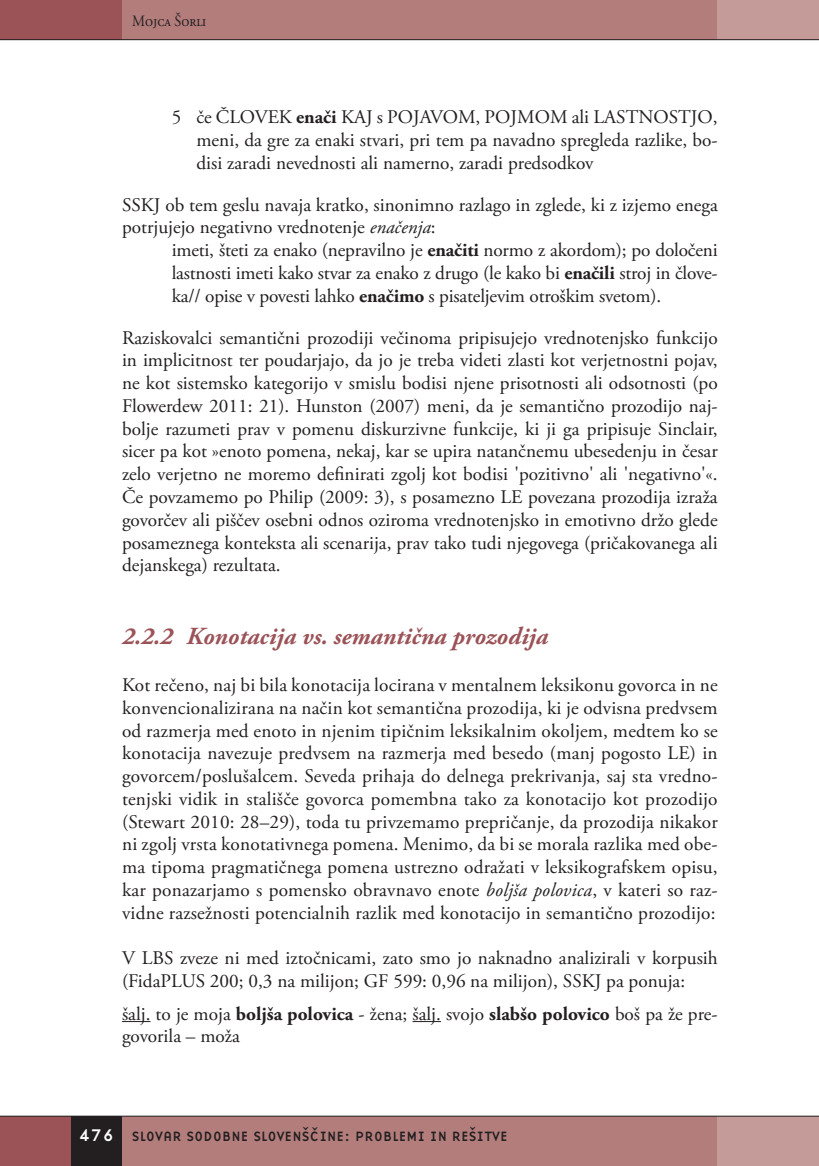
<style>
.page{position:relative;width:819px;height:1166px;background:#fff}
.page>*{position:absolute;margin:0;border:0;box-sizing:border-box;transform-origin:0 0}
.t1{font:italic 700 24.5px "Adobe Garamond Pro";color:#9b5358}
.t2{font:19.25px/22.8px "Adobe Garamond Pro";color:#231f20;text-align:justify}
.t3{font:15.75px "Adobe Garamond Pro";color:#231f20;scale:.9 1}
.t4{font:14px "Base Nine";color:#231f20}
.s1{font-weight:700}
.s2{font-style:italic}
.s3{font-size:17.5px;color:#fff}
</style>
<div class="page">
<div style="left:122px;top:0;width:596px;height:40px;background:#b37d7c"></div>
<div style="left:0;top:1116px;width:71px;height:50px;background:#9b5358"></div>
<div style="left:122px;top:1116px;width:620px;height:50px;background:#b37d7c"></div>
<div style="left:71px;top:1116px;width:51px;height:50px;background:#231f20"></div>
<div style="left:717px;top:1116px;width:101px;height:50px;background:#c59b99"></div>
<div style="left:717px;top:0;width:101px;height:40px;background:#c59b99"></div>
<div style="left:0;top:0;width:122px;height:40px;background:#9b5358"></div>
<hr style="left:0;top:39px;width:818px;height:1px;background:#231f20">
<hr style="left:0;top:1116px;width:818px;height:1px;background:#231f20">
<svg style="left:122px;top:1021px;width:28px;height:1px"></svg>
<svg style="left:412px;top:1021px;width:29px;height:1px"></svg>
<p class="t3" style="left:132px;top:11px;width:84px">Mojca Šorli</p>
<p class="t2" style="left:196px;top:106px;width:522px;text-indent:-25px">5 če ČLOVEK <span class="s1">enači</span> KAJ s POJAVOM, POJMOM ali LASTNOSTJO, meni, da gre za enaki stvari, pri tem pa navadno spregleda razlike, bo&shy;disi zaradi nevednosti ali namerno, zaradi predsodkov</p>
<p class="t2" style="left:122px;top:194px;width:597px">SSKJ ob tem geslu navaja kratko, sinonimno razlago in zglede, ki z izjemo enega potrjujejo negativno vrednotenje <span class="s2">enačenja</span>:</p>
<p class="t2" style="left:172px;top:239px;width:547px">imeti, šteti za enako (nepravilno je <span class="s1">enačiti</span> normo z akordom); po določeni lastnosti imeti kako stvar za enako z drugo (le kako bi <span class="s1">enačili</span> stroj in člove&shy;ka// opise v povesti lahko <span class="s1">enačimo</span> s pisateljevim otroškim svetom).</p>
<p class="t2" style="left:122px;top:327px;width:597px">Raziskovalci semantični prozodiji večinoma pripisujejo vrednotenjsko funkcijo in implicitnost ter poudarjajo, da jo je treba videti zlasti kot verjetnostni pojav, ne kot sistemsko kategorijo v smislu bodisi njene prisotnosti ali odsotnosti (po Flowerdew 2011: 21). Hunston (2007) meni, da je semantično prozodijo naj&shy;bolje razumeti prav v pomenu diskurzivne funkcije, ki ji ga pripisuje Sinclair, sicer pa kot »enoto pomena, nekaj, kar se upira natančnemu ubesedenju in česar zelo verjetno ne moremo definirati zgolj kot bodisi 'pozitivno' ali 'negativno'«.<br>Če povzamemo po Philip (2009: 3), s posamezno LE povezana prozodija izraža govorčev ali piščev osebni odnos oziroma vrednotenjsko in emotivno držo glede posameznega konteksta ali scenarija, prav tako tudi njegovega (pričakovanega ali dejanskega) rezultata.</p>
<p class="t1" style="left:122px;top:622px;width:428px">2.2.2 Konotacija vs. semantična prozodija</p>
<p class="t2" style="left:122px;top:674px;width:597px">Kot rečeno, naj bi bila konotacija locirana v mentalnem leksikonu govorca in ne konvencionalizirana na način kot semantična prozodija, ki je odvisna predvsem od razmerja med enoto in njenim tipičnim leksikalnim okoljem, medtem ko se konotacija navezuje predvsem na razmerja med besedo (manj pogosto LE) in govorcem/poslušalcem. Seveda prihaja do delnega prekrivanja, saj sta vredno&shy;tenjski vidik in stališče govorca pomembna tako za konotacijo kot prozodijo (Stewart 2010: 28–29), toda tu privzemamo prepričanje, da prozodija nikakor ni zgolj vrsta konotativnega pomena. Menimo, da bi se morala razlika med obe&shy;ma tipoma pragmatičnega pomena ustrezno odražati v leksikografskem opisu, kar ponazarjamo s pomensko obravnavo enote <span class="s2">boljša polovica</span>, v kateri so raz&shy;vidne razsežnosti potencialnih razlik med konotacijo in semantično prozodijo:</p>
<p class="t2" style="left:122px;top:947px;width:597px">V LBS zveze ni med iztočnicami, zato smo jo naknadno analizirali v korpusih (FidaPLUS 200; 0,3 na milijon; GF 599: 0,96 na milijon), SSKJ pa ponuja:</p>
<p class="t2" style="left:122px;top:1003px;width:597px">šalj. to je moja <span class="s1">boljša polovica</span> - žena; šalj. svojo <span class="s1">slabšo polovico</span> boš pa že pre&shy;govorila – moža</p>
<p class="t4" style="left:79px;top:1126px;width:430px"><span class="s3">476</span> SLOVAR SODOBNE SLOVENŠCˇINE: PROBLEMI IN REŠITVE</p>
</div>
